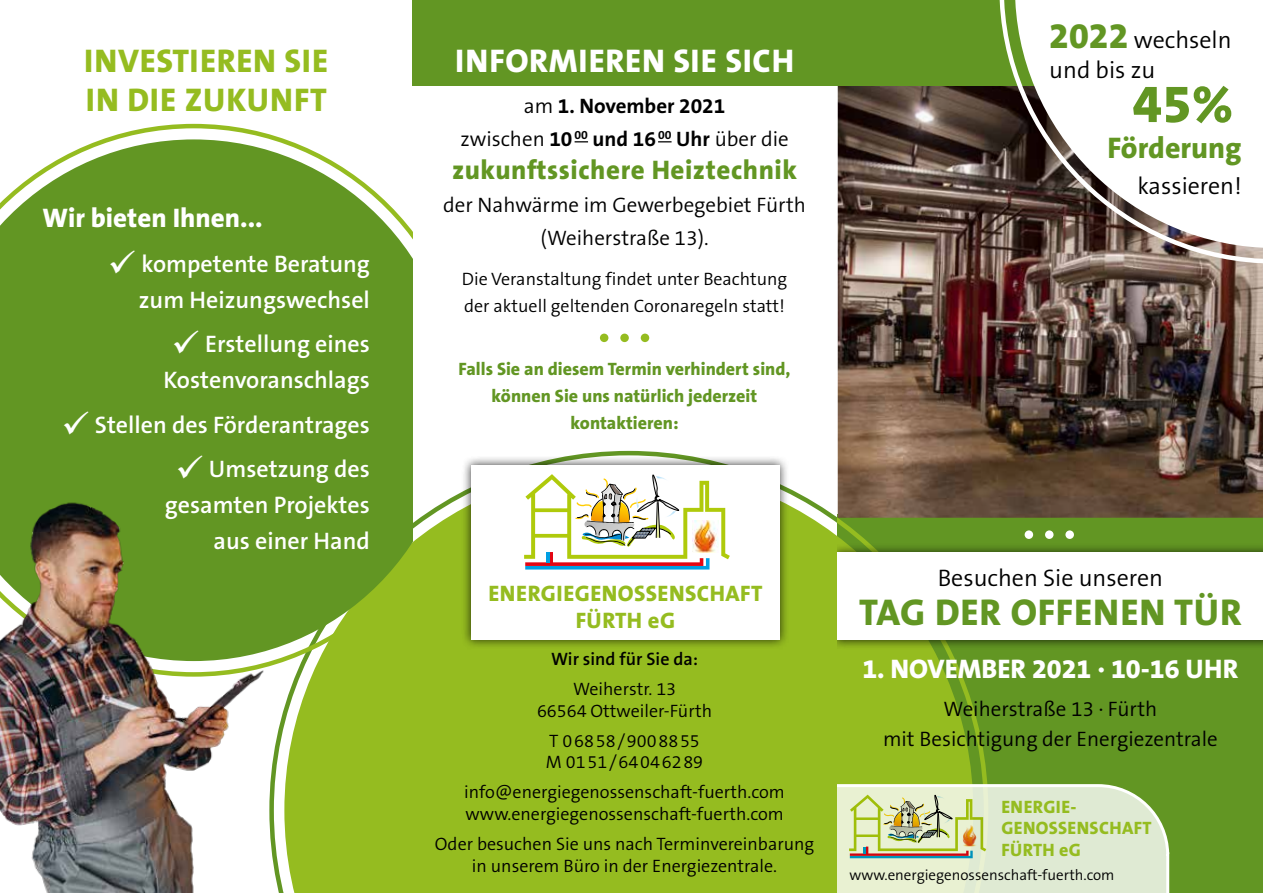
<style>
.page{position:relative;width:1263px;height:893px;background:#fff}
.page>*{position:absolute;margin:0;border:0;box-sizing:border-box;transform-origin:0 0}
.t1{font:800 54px "The Sans B8";color:#629623}
.t2{font:800 37.5px "The Sans B8";letter-spacing:.02em;color:#629623}
.t3{font:800 33px/39px "The Sans B8";letter-spacing:.02em;color:#95bc20}
.t4{font:800 33px "The Sans B8";letter-spacing:.02em;color:#fff}
.t5{font:800 30px "The Sans B8";color:#629623}
.t6{font:800 27px "The Sans B8";color:#fff}
.t7{font:800 27px "The Sans B8";letter-spacing:.02em;color:#629623}
.t8{font:600 24px/36px "The Sans B6";color:#fff;text-align:right}
.t9{font:300 24px/30px "The Sans B4";color:#000}
.t10{font:800 22.5px/27px "The Sans B8";letter-spacing:.02em;color:#95bc20;text-align:center}
.t11{font:300 21px/33px "The Sans B4";color:#000;text-align:center}
.t12{font:700 21px "The Sans B7";color:#000}
.t13{font:300 18px/21.6px "The Sans B4";color:#000}
.t14{font:800 18px/27px "The Sans B8";color:#629623;text-align:center}
.t15{font:800 18px/21.6px "The Sans B8";letter-spacing:.02em;color:#95bc20}
.t16{font:600 18px "The Sans B6";color:#000}
.t17{font:300 15px "The Sans B4";color:#000}
.s1{font-family:"The Sans B4";font-weight:300}
.s2{font-family:"The Sans B7";font-weight:700}
.s3{font-family:"The Sans B8";font-weight:800;font-size:36px;color:#629623}
</style>
<div class="page">
<div style="left:838px;top:514px;width:425px;height:379px;background:#629623"></div>
<div style="left:368px;top:466px;width:470px;height:427px;background:#95bc20"></div>
<svg style="left:838px;top:518px;width:150px;height:265px"></svg>
<img style="left:838px;top:85px;width:425px;height:433px">
<div style="left:412px;top:0;width:851px;height:85px;background:#629623"></div>
<svg style="left:999px;top:0;width:264px;height:264px"></svg>
<div style="left:827px;top:543px;width:436px;height:107px;background:#000;opacity:.75"></div>
<div style="left:837px;top:553px;width:426px;height:87px;background:#fff"></div>
<svg style="left:103px;top:124px;width:309px;height:553px"></svg>
<svg style="left:0;top:139px;width:412px;height:522px;background:#709f33"></svg>
<svg style="left:837px;top:783px;width:333px;height:110px;background:#d6e1c0"></svg>
<img style="left:961px;top:826px;width:18px;height:21px">
<svg style="left:575px;top:141px;width:13px;height:1px"></svg>
<svg style="left:658px;top:141px;width:13px;height:1px"></svg>
<div style="left:1065px;top:530px;width:9px;height:9px;background:#fff;border-radius:50%"></div>
<div style="left:641px;top:334px;width:8px;height:8px;background:#95bc20;border-radius:50%"></div>
<div style="left:1045px;top:530px;width:8px;height:9px;background:#fff;border-radius:50%"></div>
<div style="left:620px;top:334px;width:9px;height:8px;background:#95bc20;border-radius:50%"></div>
<div style="left:1025px;top:530px;width:8px;height:9px;background:#fff;border-radius:50%"></div>
<div style="left:600px;top:334px;width:8px;height:8px;background:#95bc20;border-radius:50%"></div>
<div style="left:461px;top:456px;width:328px;height:193px;background:#000;opacity:.75"></div>
<div style="left:471px;top:465px;width:309px;height:175px;background:#fff"></div>
<svg style="left:524px;top:474px;width:206px;height:96px"></svg>
<img style="left:692px;top:521px;width:26px;height:32px">
<div style="left:797px;top:539px;width:40px;height:354px;background:#95bc20"></div>
<img style="left:0;top:480px;width:368px;height:413px">
<h3 class="t3" style="left:84px;top:42px;width:246px">INVESTIEREN SIE<br>IN DIE ZUKUNFT</h3>
<h3 class="t6" style="left:43px;top:204px;width:222px">Wir bieten Ihnen...</h3>
<h3 class="t8" style="left:108px;top:246px;width:264px">✓ kompetente Beratung zum Heizungswechsel</h3>
<h3 class="t8" style="left:164px;top:327px;width:208px;text-align:center">✓ Erstellung eines<br>Kostenvoranschlags</h3>
<h3 class="t8" style="left:61px;top:407px;width:310px">✓ Stellen des Förderantrages</h3>
<h3 class="t8" style="left:165px;top:452px;width:207px">✓ Umsetzung des gesamten Projektes aus einer Hand</h3>
<h3 class="t4" style="left:455px;top:43px;width:340px">INFORMIEREN SIE SICH</h3>
<p class="t12" style="left:524px;top:95px;width:203px"><span class="s1">am</span> 1. November 2021</p>
<p class="t11" style="left:460px;top:124px;width:330px">zwischen <span class="s2">10</span> <sup>00</sup> <span class="s2">und 16</span> <sup>00</sup> <span class="s2">Uhr</span> über die</p>
<h3 class="t7" style="left:452px;top:156px;width:346px">zukunftssichere Heiztechnik</h3>
<p class="t11" style="left:443px;top:190px;width:364px">der Nahwärme im Gewerbegebiet Fürth (Weiherstraße 13).</p>
<p class="t13" style="left:462px;top:266px;width:327px;line-height:27px">Die Veranstaltung findet unter Beachtung der aktuell geltenden Coronaregeln statt!</p>
<p class="t14" style="left:459px;top:356px;width:333px">Falls Sie an diesem Termin verhindert sind, können Sie uns natürlich jederzeit kontaktieren:</p>
<h3 class="t9" style="left:1049px;top:25px;width:184px"><span class="s3">2022</span> wechseln und bis zu</h3>
<h1 class="t1" style="left:1132px;top:75px;width:102px">45%</h1>
<h3 class="t5" style="left:1107px;top:132px;width:136px">Förderung</h3>
<h3 class="t9" style="left:1137px;top:172px;width:106px">kassieren!</h3>
<p class="t10" style="left:488px;top:580px;width:276px">ENERGIEGENOSSENSCHAFT<br>FÜRTH eG</p>
<p class="t16" style="left:551px;top:649px;width:149px">Wir sind für Sie da:</p>
<p class="t13" style="left:537px;top:679px;width:176px;text-align:center">Weiherstr. 13<br>66564 Ottweiler-Fürth</p>
<p class="t13" style="left:546px;top:730px;width:159px">T 06858/9008855<br>M 0151/64046289</p>
<p class="t13" style="left:464px;top:782px;width:322px">info@energiegenossenschaft-fuerth.com www.energiegenossenschaft-fuerth.com</p>
<p class="t13" style="left:435px;top:834px;width:381px;text-align:center">Oder besuchen Sie uns nach Terminvereinbarung in unserem Büro in der Energiezentrale.</p>
<h3 class="t9" style="left:938px;top:563px;width:227px">Besuchen Sie unseren</h3>
<h2 class="t2" style="left:859px;top:592px;width:384px">TAG DER OFFENEN TÜR</h2>
<h3 class="t6" style="left:862px;top:654px;width:377px">1. NOVEMBER 2021 · 10-16 UHR</h3>
<p class="t11" style="left:883px;top:695px;width:336px;line-height:30px">Weiherstraße 13 · Fürth<br>mit Besichtigung der Energiezentrale</p>
<p class="t15" style="left:1001px;top:796px;width:152px">ENERGIE-<br>GENOSSENSCHAFT<br>FÜRTH eG</p>
<p class="t17" style="left:849px;top:867px;width:267px">www.energiegenossenschaft-fuerth.com</p>
</div>
